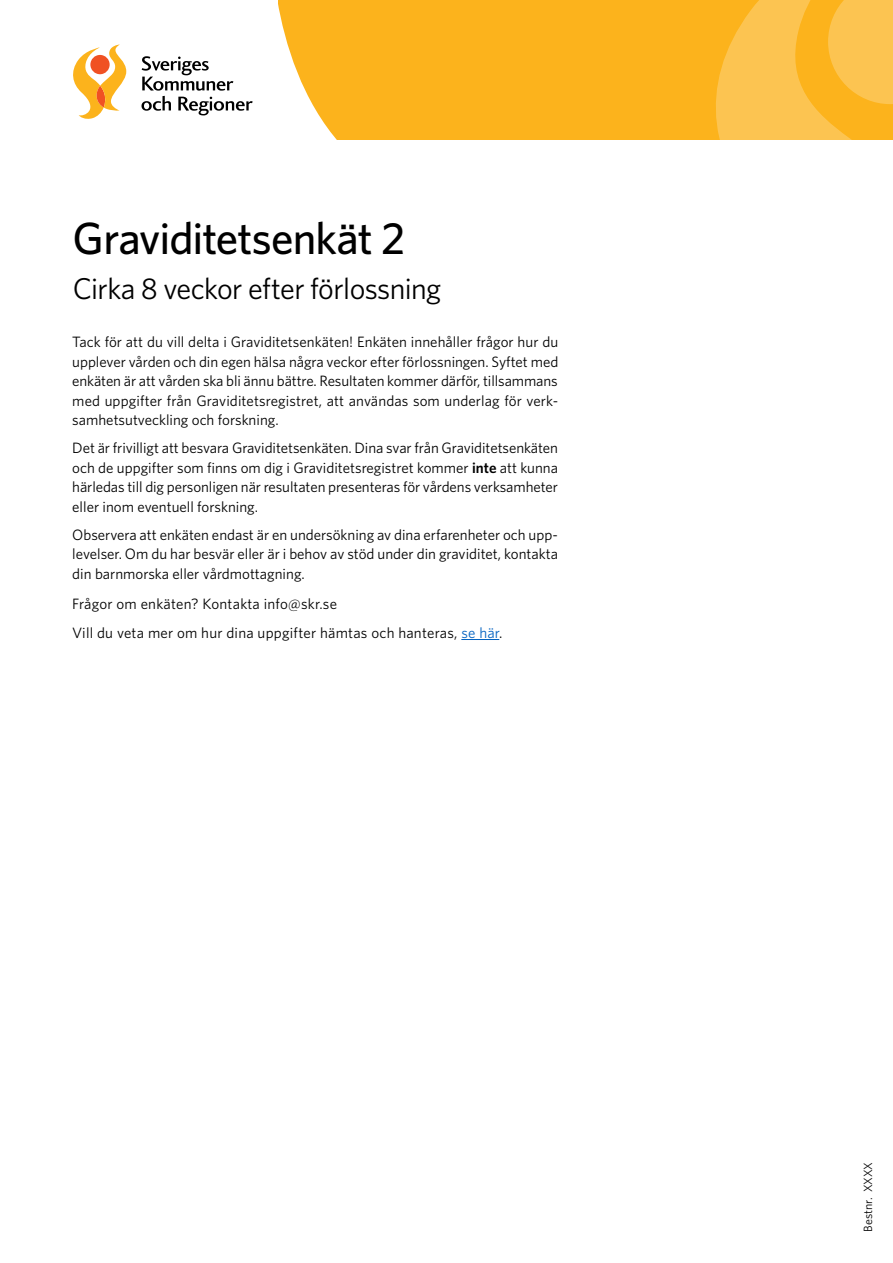
<style>
.page{position:relative;width:893px;height:1263px;background:#fff}
.page>*{position:absolute;margin:0;border:0;box-sizing:border-box;transform-origin:0 0}
.t1{font:500 45px "Whitney";letter-spacing:-.02em;color:#000}
.t2{font:30px "Whitney";letter-spacing:-.02em;color:#000}
.t3{font:15px/19.5px "Whitney";color:#000;text-align:justify}
.t4{font:12px "Whitney";color:#000}
.s1{font-weight:600}
.s2{color:#0563c1}
</style>
<div class="page">
<div style="left:279px;top:0;width:614px;height:139px;background:#fcb31c"></div>
<svg style="left:716px;top:0;width:177px;height:140px"></svg>
<svg style="left:73px;top:44px;width:53px;height:75px"></svg>
<svg style="left:142px;top:0;width:213px;height:140px"></svg>
<hr style="left:461px;top:639px;width:38px;height:1px;background:#0563c1">
<h1 class="t1" style="left:73px;top:209px;width:334px">Graviditetsenkät 2</h1>
<h2 class="t2" style="left:73px;top:268px;width:370px">Cirka 8 veckor efter förlossning</h2>
<p class="t3" style="left:72px;top:332px;width:487px">Tack för att du vill delta i Graviditetsenkäten! Enkäten innehåller frågor hur du upplever vården och din egen hälsa några veckor efter förlossningen. Syftet med enkäten är att vården ska bli ännu bättre. Resultaten kommer därför, tillsammans med uppgifter från Graviditetsregistret, att användas som underlag för verk&shy;samhetsutveckling och forskning.</p>
<p class="t3" style="left:72px;top:438px;width:487px">Det är frivilligt att besvara Graviditetsenkäten. Dina svar från Graviditetsenkäten och de uppgifter som finns om dig i Graviditetsregistret kommer <span class="s1">inte</span> att kunna härledas till dig personligen när resultaten presenteras för vårdens verksamheter eller inom eventuell forskning.</p>
<p class="t3" style="left:72px;top:525px;width:487px">Observera att enkäten endast är en undersökning av dina erfarenheter och upp&shy;levelser. Om du har besvär eller är i behov av stöd under din graviditet, kontakta din barnmorska eller vårdmottagning.</p>
<p class="t3" style="left:72px;top:588px;width:432px;line-height:29.5px">Frågor om enkäten? Kontakta info@skr.se<br>Vill du veta mer om hur dina uppgifter hämtas och hanteras, <span class="s2">se här</span>.</p>
<p class="t4" style="left:860px;top:1231px;width:71px;rotate:-90deg">Bestnr. XXXX</p>
</div>
